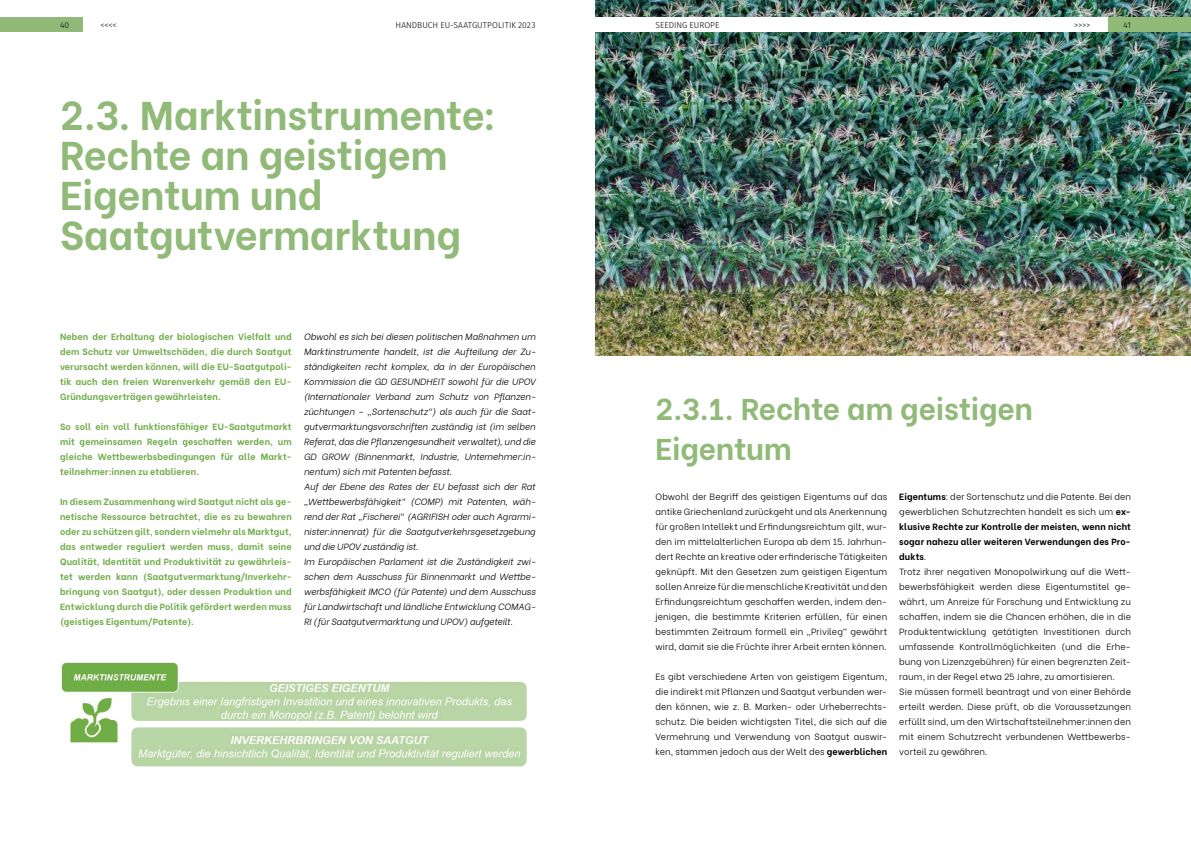
<style>
.page{position:relative;width:1191px;height:842px;background:#fff}
.page>*{position:absolute;margin:0;border:0;box-sizing:border-box;transform-origin:0 0}
.t1{font:700 40px/40px "Be Vietnam";letter-spacing:-.005em;color:#91ba79}
.t2{font:700 30px/40px "Be Vietnam";letter-spacing:-.005em;color:#91ba79}
.t3{font:300 9px/15px "Be Vietnam";letter-spacing:.015em;color:#000;text-align:justify}
.t4{font:italic 300 9px/15px "Be Vietnam";color:#000}
.t5{font:700 9px/15px "Be Vietnam";letter-spacing:.02em;color:#70ac4a;text-align:justify}
.t6{font:300 8.5px "Fira Sans";color:#000}
.s1{font-weight:700}
</style>
<div class="page">
<img style="left:62px;top:663px;width:464px;height:103px">
<img style="left:595px;top:0;width:596px;height:355px">
<div style="left:0;top:17px;width:83px;height:15px;background:#91ba79"></div>
<div style="left:1108px;top:17px;width:83px;height:15px;background:#91ba79"></div>
<div style="left:595px;top:17px;width:513px;height:15px;background:#fff"></div>
<p class="t6" style="left:60px;top:19px;width:11px">40</p>
<p class="t6" style="left:101px;top:19px;width:18px">&lt;&lt;&lt;&lt;</p>
<p class="t6" style="left:395px;top:19px;width:141px">HANDBUCH EU-SAATGUTPOLITIK 2023</p>
<p class="t6" style="left:655px;top:19px;width:65px">SEEDING EUROPE</p>
<p class="t6" style="left:1074px;top:19px;width:18px">&gt;&gt;&gt;&gt;</p>
<p class="t6" style="left:1123px;top:19px;width:9px">41</p>
<h1 class="t1" style="left:60px;top:91px;width:438px">2.3. Marktinstrumente:<br>Rechte an geistigem<br>Eigentum und<br>Saatgutvermarktung</h1>
<p class="t5" style="left:60px;top:328px;width:233px">Neben der Erhaltung der biologischen Vielfalt und dem Schutz vor Umweltschäden, die durch Saatgut verursacht werden können, will die EU-Saatgutpoli&shy;tik auch den freien Warenverkehr gemäß den EU-Gründungsverträgen gewährleisten.</p>
<p class="t5" style="left:60px;top:418px;width:233px">So soll ein voll funktionsfähiger EU-Saatgutmarkt mit gemeinsamen Regeln geschaffen werden, um gleiche Wettbewerbsbedingungen für alle Markt&shy;teilnehmer:innen zu etablieren.</p>
<p class="t5" style="left:60px;top:493px;width:233px">In diesem Zusammenhang wird Saatgut nicht als ge&shy;netische Ressource betrachtet, die es zu bewahren oder zu schützen gilt, sondern vielmehr als Marktgut, das entweder reguliert werden muss, damit seine Qualität, Identität und Produktivität zu gewährleis&shy;tet werden kann (Saatgutvermarktung/Inverkehr&shy;bringung von Saatgut), oder dessen Produktion und Entwicklung durch die Politik gefördert werden muss (geistiges Eigentum/Patente).</p>
<p class="t3" style="left:655px;top:488px;width:233px">Obwohl der Begriff des geistigen Eigentums auf das antike Griechenland zurückgeht und als Anerkennung für großen Intellekt und Erfindungsreichtum gilt, wur&shy;den im mittelalterlichen Europa ab dem 15. Jahrhun&shy;dert Rechte an kreative oder erfinderische Tätigkeiten geknüpft. Mit den Gesetzen zum geistigen Eigentum sollen Anreize für die menschliche Kreativität und den Erfindungsreichtum geschaffen werden, indem den&shy;jenigen, die bestimmte Kriterien erfüllen, für einen bestimmten Zeitraum formell ein „Privileg“ gewährt wird, damit sie die Früchte ihrer Arbeit ernten können.</p>
<p class="t3" style="left:655px;top:668px;width:233px">Es gibt verschiedene Arten von geistigem Eigentum, die indirekt mit Pflanzen und Saatgut verbunden wer&shy;den können, wie z. B. Marken- oder Urheberrechts&shy;schutz. Die beiden wichtigsten Titel, die sich auf die Vermehrung und Verwendung von Saatgut auswir&shy;ken, stammen jedoch aus der Welt des <span class="s1">gewerblichen</span></p>
<p class="t4" style="left:304px;top:328px;width:233px">Obwohl es sich bei diesen politischen Maßnahmen um Marktinstrumente handelt, ist die Aufteilung der Zu&shy;ständigkeiten recht komplex, da in der Europäischen Kommission die GD GESUNDHEIT sowohl für die UPOV (Internationaler Verband zum Schutz von Pflanzen&shy;züchtungen – „Sortenschutz“) als auch für die Saat&shy;gutvermarktungsvorschriften zuständig ist (im selben Referat, das die Pflanzengesundheit verwaltet), und die GD GROW (Binnenmarkt, Industrie, Unternehmer:in&shy;nentum) sich mit Patenten befasst.<br>Auf der Ebene des Rates der EU befasst sich der Rat „Wettbewerbsfähigkeit“ (COMP) mit Patenten, wäh&shy;rend der Rat „Fischerei“ (AGRIFISH oder auch Agrarmi&shy;nister:innenrat) für die Saatgutverkehrsgesetzgebung und die UPOV zuständig ist.<br>Im Europäischen Parlament ist die Zuständigkeit zwi&shy;schen dem Ausschuss für Binnenmarkt und Wettbe&shy;werbsfähigkeit IMCO (für Patente) und dem Ausschuss für Landwirtschaft und ländliche Entwicklung COMAG-RI (für Saatgutvermarktung und UPOV) aufgeteilt.</p>
<h2 class="t2" style="left:655px;top:386px;width:379px">2.3.1. Rechte am geistigen<br>Eigentum</h2>
<p class="t3" style="left:899px;top:488px;width:233px;text-align:left"><span class="s1">Eigentums</span>: der Sortenschutz und die Patente. Bei den gewerblichen Schutzrechten handelt es sich um <span class="s1">ex&shy;klusive Rechte zur Kontrolle der meisten, wenn nicht sogar nahezu aller weiteren Verwendungen des Pro&shy;dukts</span>.<br>Trotz ihrer negativen Monopolwirkung auf die Wett&shy;bewerbsfähigkeit werden diese Eigentumstitel ge&shy;währt, um Anreize für Forschung und Entwicklung zu schaffen, indem sie die Chancen erhöhen, die in die Produktentwicklung getätigten Investitionen durch umfassende Kontrollmöglichkeiten (und die Erhe&shy;bung von Lizenzgebühren) für einen begrenzten Zeit&shy;raum, in der Regel etwa 25 Jahre, zu amortisieren.<br>Sie müssen formell beantragt und von einer Behörde erteilt werden. Diese prüft, ob die Voraussetzungen erfüllt sind, um den Wirtschaftsteilnehmer:innen den mit einem Schutzrecht verbundenen Wettbewerbs&shy;vorteil zu gewähren.</p>
</div>
